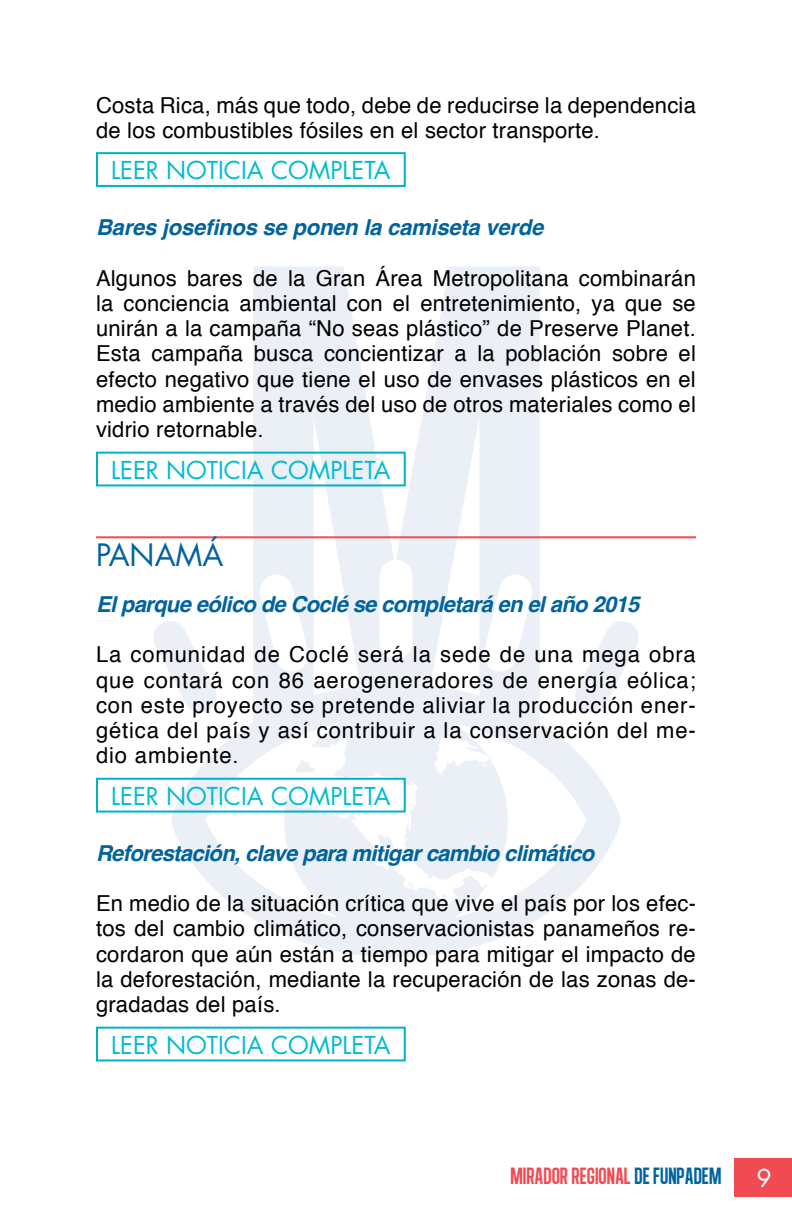
<style>
.page{position:relative;width:792px;height:1224px;background:#fff}
.page>*{position:absolute;margin:0;border:0;box-sizing:border-box;transform-origin:0 0}
.t1{font:30px "Futura LT";color:#00639e}
.t2{font:24px "Futura LT";color:#00bbd2}
.t3{font:24px "Algre Sans NC";color:#f04b52}
.t4{font:24px "Futura LT";color:#fff}
.t5{font:22px/25.4px "Helvetica";letter-spacing:.01em;color:#000;text-align:justify}
.t6{font:italic 700 22px "Helvetica";letter-spacing:-.03em;color:#00639e}
.t7{font:italic 700 22px "Helvetica";letter-spacing:-.01em;color:#00639e}
.s1{color:#00639e}
</style>
<div class="page">
<svg style="left:253px;top:266px;width:287px;height:418px;fill:#ebeff6"></svg>
<svg style="left:258px;top:573px;width:52px;height:99px"></svg>
<div style="left:380px;top:560px;width:32px;height:99px;background:#fff;border-radius:16px"></div>
<svg style="left:154px;top:621px;width:58px;height:63px"></svg>
<svg style="left:580px;top:621px;width:58px;height:63px"></svg>
<svg style="left:482px;top:573px;width:52px;height:99px"></svg>
<svg style="left:171px;top:684px;width:450px;height:274px;fill:#f3f5f9"></svg>
<svg style="left:285px;top:738px;width:212px;height:167px"></svg>
<div style="left:734px;top:1158px;width:58px;height:39px;background:#f04b52"></div>
<hr style="left:96px;top:536px;width:600px;height:2px;background:#f04b52">
<div style="left:96px;top:152px;width:310px;height:35px;border:2px solid #00b2c9"></div>
<div style="left:96px;top:452px;width:310px;height:34px;border:2px solid #00b2c9"></div>
<div style="left:96px;top:778px;width:310px;height:35px;border:2px solid #00b2c9"></div>
<div style="left:96px;top:1027px;width:310px;height:34px;border:2px solid #00b2c9"></div>
<p class="t5" style="left:96px;top:93px;width:601px">Costa Rica, más que todo, debe de reducirse la dependencia de los combustibles fósiles en el sector transporte.</p>
<p class="t2" style="left:111px;top:155px;width:13px">LEER</p>
<p class="t2" style="left:166px;top:155px;width:15px">NOTI</p>
<p class="t2" style="left:224px;top:155px;width:80px">CIA COMPLETA</p>
<p class="t7" style="left:96px;top:209px;width:449px">Bares josefinos se ponen la camiseta verde</p>
<p class="t5" style="left:96px;top:266px;width:601px">Algunos bares de la Gran Área Metropolitana combinarán la conciencia ambiental con el entretenimiento, ya que se unirán a la campaña “No seas plástico” de Preserve Planet.<br>Esta campaña busca concientizar a la población sobre el efecto negativo que tiene el uso de envases plásticos en el medio ambiente a través del uso de otros materiales como el vidrio retornable.</p>
<p class="t2" style="left:111px;top:455px;width:13px">LEER</p>
<p class="t2" style="left:166px;top:455px;width:15px">NOTI</p>
<p class="t2" style="left:224px;top:455px;width:80px">CIA COMPLETA</p>
<h1 class="t1" style="left:96px;top:536px;width:37px">PANAM</h1>
<h1 class="t1" style="left:203px;top:536px;width:22px">Á</h1>
<p class="t6" style="left:96px;top:586px;width:545px">El parque eólico de Coclé se completará en el año 2015</p>
<p class="t5" style="left:96px;top:642px;width:601px">La comunidad de Coclé será la sede de una mega obra que contará con 86 aerogeneradores de energía eólica; con este proyecto se pretende aliviar la producción ener&shy;gética del país y así contribuir a la conservación del me&shy;dio ambiente.</p>
<p class="t2" style="left:111px;top:781px;width:13px">LEER</p>
<p class="t2" style="left:166px;top:781px;width:15px">NOTI</p>
<p class="t2" style="left:224px;top:781px;width:80px">CIA COMPLETA</p>
<p class="t6" style="left:96px;top:835px;width:500px">Reforestación, clave para mitigar cambio climático</p>
<p class="t5" style="left:96px;top:891px;width:602px">En medio de la situación crítica que vive el país por los efec&shy;tos del cambio climático, conservacionistas panameños re&shy;cordaron que aún están a tiempo para mitigar el impacto de la deforestación, mediante la recuperación de las zonas de&shy;gradadas del país.</p>
<p class="t2" style="left:111px;top:1030px;width:13px">LEER</p>
<p class="t2" style="left:166px;top:1030px;width:15px">NOTI</p>
<p class="t2" style="left:224px;top:1030px;width:80px">CIA COMPLETA</p>
<p class="t3" style="left:511px;top:1163px;width:212px">MIRADOR REGIONAL <span class="s1">DE FUNPADEM</span></p>
<p class="t4" style="left:757px;top:1163px;width:16px">9</p>
</div>
